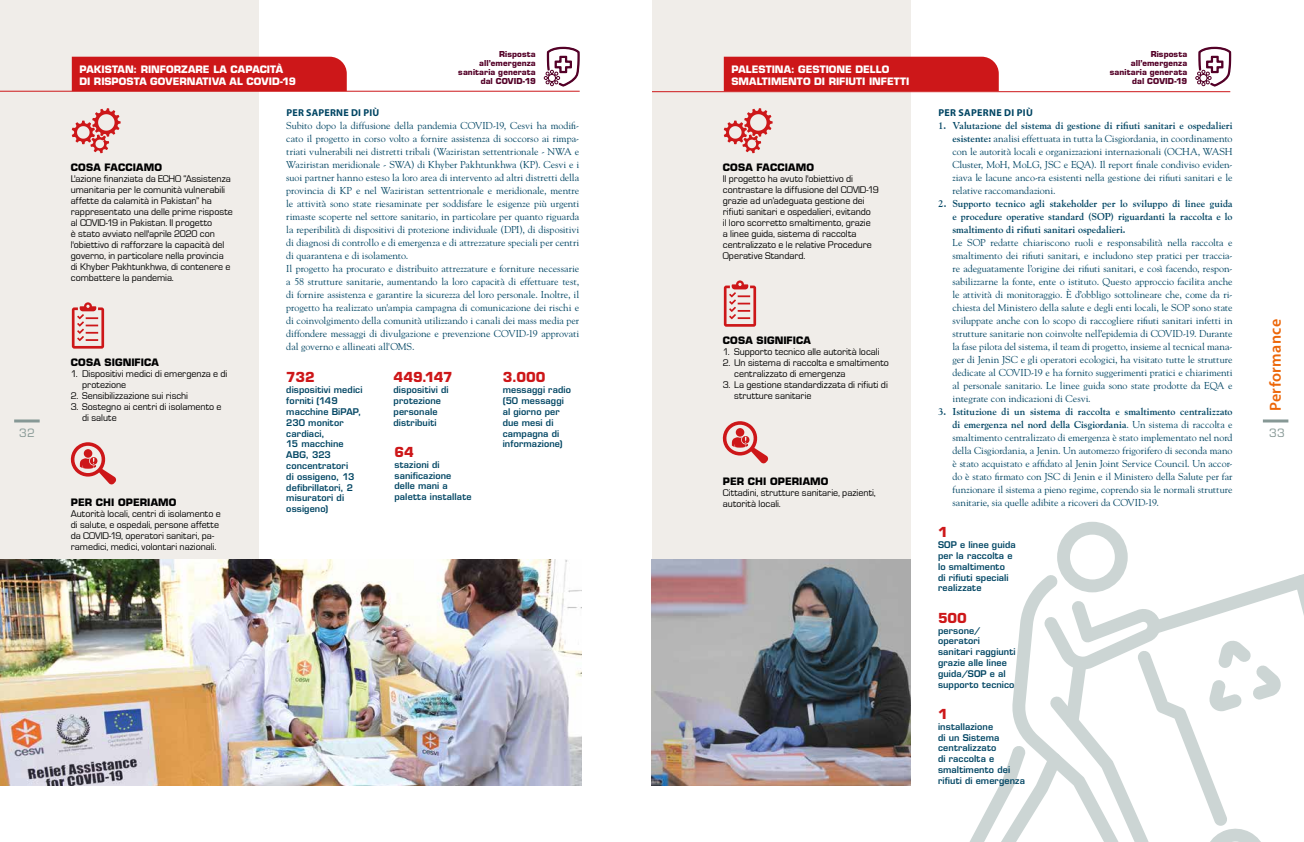
<style>
.page{position:relative;width:1304px;height:842px;background:#fff}
.page>*{position:absolute;margin:0;border:0;box-sizing:border-box;transform-origin:0 0}
.t1{font:600 16px "Myriad Pro";letter-spacing:.02em;color:#ec6608}
.t2{font:700 13.5px "Eurostile LT Std";letter-spacing:-.005em;color:#cd1719}
.t3{font:11.2px "Eurostile LT Std";color:#869895}
.t4{font:10px/13px "Goudy Std";color:#004563;text-align:justify}
.t5{font:10px/11px "Eurostile";color:#000}
.t6{font:700 10px/13px "Goudy Std";letter-spacing:.005em;color:#004563;text-align:justify}
.t7{font:700 10px/12px "Eurostile LT Std";color:#fff}
.t8{font:700 10px "Eurostile LT Std";letter-spacing:.01em;color:#000}
.t9{font:700 10px "Myriad Pro";letter-spacing:.03em;color:#004563}
.t10{font:600 9px/10.8px "Eurostile LT Std";letter-spacing:.015em;color:#004563}
.t11{font:700 8px/9px "Eurostile LT Std";letter-spacing:.015em;color:#530027;text-align:right}
.s1{font-weight:700}
</style>
<div class="page">
<hr style="left:1263px;top:419px;width:25px;height:3px;background:#869895">
<svg style="left:969px;top:522px;width:335px;height:320px"></svg>
<div style="left:0;top:0;width:259px;height:785px;background:#f0ede9"></div>
<hr style="left:14px;top:419px;width:26px;height:3px;background:#869895">
<div style="left:72px;top:57px;width:275px;height:34px;background:#cd1719"></div>
<hr style="left:0;top:91px;width:580px;height:1px;background:#cd1719">
<svg style="left:72px;top:108px;width:49px;height:45px"></svg>
<svg style="left:72px;top:302px;width:32px;height:47px"></svg>
<svg style="left:70px;top:442px;width:46px;height:42px"></svg>
<div style="left:652px;top:0;width:259px;height:560px;background:#f0ede9"></div>
<div style="left:724px;top:57px;width:275px;height:34px;background:#cd1719"></div>
<hr style="left:652px;top:91px;width:578px;height:1px;background:#cd1719">
<svg style="left:724px;top:108px;width:49px;height:45px"></svg>
<svg style="left:724px;top:280px;width:32px;height:47px"></svg>
<svg style="left:722px;top:421px;width:46px;height:42px"></svg>
<svg style="left:1195px;top:46px;width:37px;height:41px"></svg>
<svg style="left:544px;top:46px;width:36px;height:41px"></svg>
<img style="left:0;top:560px;width:581px;height:225px">
<img style="left:652px;top:560px;width:259px;height:225px">
<p class="t11" style="left:458px;top:50px;width:79px">Risposta all’emergenza sanitaria generata dal COVID-19</p>
<p class="t11" style="left:1110px;top:50px;width:79px">Risposta all’emergenza sanitaria generata dal COVID-19</p>
<p class="t7" style="left:79px;top:63px;width:218px">PAKISTAN: RINFORZARE LA CAPACITÀ<br>DI RISPOSTA GOVERNATIVA AL COVID-19</p>
<p class="t9" style="left:286px;top:106px;width:94px">PER SAPERNE DI PIÙ</p>
<p class="t4" style="left:286px;top:119px;width:294px;text-align:left">Subito dopo la diffusione della pandemia COVID-19, Cesvi ha modifi&shy;cato il progetto in corso volto a fornire assistenza di soccorso ai rimpa&shy;triati vulnerabili nei distretti tribali (Waziristan settentrionale - NWA e Waziristan meridionale - SWA) di Khyber Pakhtunkhwa (KP). Cesvi e i suoi partner hanno esteso la loro area di intervento ad altri distretti della provincia di KP e nel Waziristan settentrionale e meridionale, mentre le attività sono state riesaminate per soddisfare le esigenze più urgenti rimaste scoperte nel settore sanitario, in particolare per quanto riguarda la reperibilità di dispositivi di protezione individuale (DPI), di dispositivi di diagnosi di controllo e di emergenza e di attrezzature speciali per centri di quarantena e di isolamento.<br>Il progetto ha procurato e distribuito attrezzature e forniture necessarie a 58 strutture sanitarie, aumentando la loro capacità di effettuare test, di fornire assistenza e garantire la sicurezza del loro personale. Inoltre, il progetto ha realizzato un'ampia campagna di comunicazione dei rischi e di coinvolgimento della comunità utilizzando i canali dei mass media per diffondere messaggi di divulgazione e prevenzione COVID-19 approvati dal governo e allineati all'OMS.</p>
<p class="t7" style="left:731px;top:63px;width:179px">PALESTINA: GESTIONE DELLO<br>SMALTIMENTO DI RIFIUTI INFETTI</p>
<p class="t9" style="left:938px;top:106px;width:96px">PER SAPERNE DI PIÙ</p>
<p class="t4" style="left:952px;top:119px;width:282px;text-indent:-14px"><span class="s1">1. Valutazione del sistema di gestione di rifiuti sanitari e ospedalieri esistente:</span> analisi effettuata in tutta la Cisgiordania, in coordinamento con le autorità locali e organizzazioni internazionali (OCHA, WASH Cluster, MoH, MoLG, JSC e EQA). Il report finale condiviso eviden&shy;ziava le lacune anco-ra esistenti nella gestione dei rifiuti sanitari e le relative raccomandazioni.</p>
<p class="t6" style="left:952px;top:197px;width:282px;text-indent:-14px">2. Supporto tecnico agli stakeholder per lo sviluppo di linee guida e procedure operative standard (SOP) riguardanti la raccolta e lo smaltimento di rifiuti sanitari ospedalieri.</p>
<p class="t4" style="left:952px;top:236px;width:282px">Le SOP redatte chiariscono ruoli e responsabilità nella raccolta e smaltimento dei rifiuti sanitari, e includono step pratici per traccia&shy;re adeguatamente l’origine dei rifiuti sanitari, e così facendo, respon&shy;sabilizzarne la fonte, ente o istituto. Questo approccio facilita anche le attività di monitoraggio. È d’obbligo sottolineare che, come da ri&shy;chiesta del Ministero della salute e degli enti locali, le SOP sono state sviluppate anche con lo scopo di raccogliere rifiuti sanitari infetti in strutture sanitarie non coinvolte nell’epidemia di COVID-19. Durante la fase pilota del sistema, il team di progetto, insieme al tecnical mana&shy;ger di Jenin JSC e gli operatori ecologici, ha visitato tutte le strutture dedicate al COVID-19 e ha fornito suggerimenti pratici e chiarimenti al personale sanitario. Le linee guida sono state prodotte da EQA e integrate con indicazioni di Cesvi.</p>
<p class="t4" style="left:952px;top:405px;width:282px;text-indent:-14px"><span class="s1">3. Istituzione di un sistema di raccolta e smaltimento centralizzato di emergenza nel nord della Cisgiordania</span>. Un sistema di raccolta e smaltimento centralizzato di emergenza è stato implementato nel nord della Cisgiordania, a Jenin. Un automezzo frigorifero di seconda mano è stato acquistato e affidato al Jenin Joint Service Council. Un accor&shy;do è stato firmato con JSC di Jenin e il Ministero della Salute per far funzionare il sistema a pieno regime, coprendo sia le normali strutture sanitarie, sia quelle adibite a ricoveri da COVID-19.</p>
<p class="t8" style="left:723px;top:161px;width:93px">COSA FACCIAMO</p>
<p class="t5" style="left:723px;top:173px;width:158px">Il progetto ha avuto l'obiettivo di contrastare la diffusione del COVID-19 grazie ad un’adeguata gestione dei rifiuti sanitari e ospedalieri, evitando<br>il loro scorretto smaltimento, grazie<br>a linee guida, sistema di raccolta centralizzato e le relative Procedure Operative Standard.</p>
<p class="t8" style="left:71px;top:161px;width:93px">COSA FACCIAMO</p>
<p class="t5" style="left:71px;top:173px;width:163px">L'azione finanziata da ECHO “Assistenza umanitaria per le comunità vulnerabili affette da calamità in Pakistan” ha rappresentato una delle prime risposte al COVID-19 in Pakistan. Il progetto<br>è stato avviato nell'aprile 2020 con l'obiettivo di rafforzare la capacità del governo, in particolare nella provincia di Khyber Pakhtunkhwa, di contenere e combattere la pandemia.</p>
<h1 class="t1" style="left:1265px;top:411px;width:93px;rotate:-90deg">Performance</h1>
<p class="t8" style="left:723px;top:335px;width:90px">COSA SIGNIFICA</p>
<p class="t5" style="left:723px;top:347px;width:158px">1. Supporto tecnico alle autorità locali</p>
<p class="t5" style="left:734px;top:358px;width:156px;text-indent:-11px">2. Un sistema di raccolta e smaltimento centralizzato di emergenza</p>
<p class="t5" style="left:734px;top:380px;width:155px;text-indent:-11px">3. La gestione standardizzata di rifiuti di strutture sanitarie</p>
<p class="t8" style="left:71px;top:356px;width:90px">COSA SIGNIFICA</p>
<p class="t5" style="left:82px;top:369px;width:147px;text-indent:-11px">1. Dispositivi medici di emergenza e di protezione</p>
<p class="t5" style="left:71px;top:391px;width:119px">2. Sensibilizzazione sui rischi</p>
<p class="t5" style="left:82px;top:402px;width:141px;text-indent:-11px">3. Sostegno ai centri di isolamento e di salute</p>
<h2 class="t2" style="left:286px;top:369px;width:30px">732</h2>
<p class="t10" style="left:286px;top:385px;width:78px">dispositivi medici forniti (149 macchine BiPAP,<br>230 monitor cardiaci,<br>15 macchine<br>ABG, 323 concentratori<br>di ossigeno, 13 defibrillatori, 2 misuratori di ossigeno)</p>
<h2 class="t2" style="left:394px;top:369px;width:61px">449.147</h2>
<p class="t10" style="left:394px;top:385px;width:57px">dispositivi di protezione personale distribuiti</p>
<h2 class="t2" style="left:394px;top:444px;width:21px">64</h2>
<p class="t10" style="left:394px;top:459px;width:79px">stazioni di sanificazione delle mani a paletta installate</p>
<h2 class="t2" style="left:503px;top:369px;width:44px">3.000</h2>
<p class="t10" style="left:503px;top:385px;width:70px">messaggi radio (50 messaggi al giorno per due mesi di campagna di informazione)</p>
<p class="t3" style="left:19px;top:427px;width:17px">32</p>
<p class="t3" style="left:1269px;top:427px;width:17px">33</p>
<p class="t8" style="left:723px;top:475px;width:107px">PER CHI OPERIAMO</p>
<p class="t5" style="left:723px;top:487px;width:154px">Cittadini, strutture sanitarie, pazienti, autorità locali.</p>
<p class="t8" style="left:71px;top:496px;width:107px">PER CHI OPERIAMO</p>
<p class="t5" style="left:71px;top:508px;width:151px">Autorità locali, centri di isolamento e di salute, e ospedali, persone affette da COVID-19, operatori sanitari, pa&shy;ramedici, medici, volontari nazionali.</p>
<h2 class="t2" style="left:938px;top:524px;width:11px">1</h2>
<p class="t10" style="left:938px;top:539px;width:79px">SOP e linee guida per la raccolta e lo smaltimento<br>di rifiuti speciali realizzate</p>
<h2 class="t2" style="left:938px;top:609px;width:30px">500</h2>
<p class="t10" style="left:938px;top:625px;width:79px">persone/ operatori sanitari raggiunti grazie alle linee guida/SOP e al supporto tecnico</p>
<h2 class="t2" style="left:938px;top:706px;width:11px">1</h2>
<p class="t10" style="left:938px;top:721px;width:88px">installazione<br>di un Sistema centralizzato<br>di raccolta e smaltimento dei rifiuti di emergenza</p>
</div>
